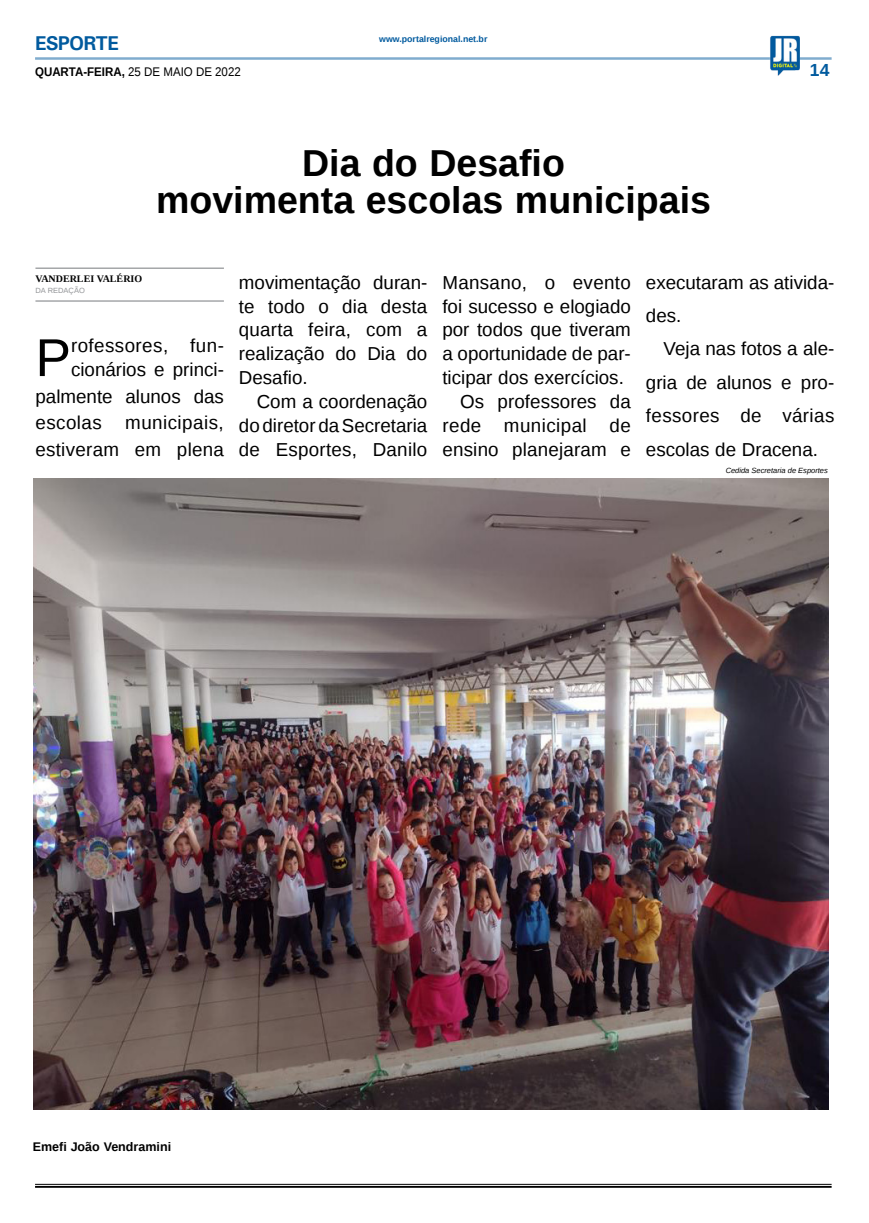
<style>
.page{position:relative;width:869px;height:1223px;background:#fff}
.page>*{position:absolute;margin:0;border:0;box-sizing:border-box;transform-origin:0 0}
.MATÉRIA{font:53.25px "Liberation Sans";color:#000}
.TÍTULO{font:700 37.5px "Liberation Sans";color:#000}
.TITULO_PG{font:700 20px "Univers";letter-spacing:-.04em;color:#005a9e}
.MATÉRIA-2{font:18.75px/23.9px "Liberation Sans";color:#000;text-align:justify}
.TÍTULO-2{font:700 17.5px "Liberation Sans";color:#005a9e}
.DATA_PG{font:12.5px "Liberation Sans";color:#000;scale:.92 1}
.LEGENDA{font:700 12.5px "Liberation Sans";color:#000}
.CRÉDITO_NOME{font:700 10px "Liberation Serif";color:#000}
.DATA_PG-2{font:700 8.75px "Liberation Sans";color:#005a9e}
.CRÉDITO_FOTO{font:italic 7.5px "Liberation Sans";color:#000}
.CRÉDITO_MATÉRIA{font:7.5px "Liberation Sans";color:#939598}
.s1{font-weight:700}
</style>
<div class="page">
<hr style="left:35px;top:57px;width:796px;height:3px;background:#005a9e">
<img style="left:769px;top:36px;width:30px;height:40px">
<hr style="left:35px;top:1183px;width:796px;height:1px;background:#000">
<hr style="left:35px;top:1185px;width:796px;height:2px;background:#000">
<img style="left:34px;top:478px;width:793px;height:631px">
<hr style="left:35px;top:267px;width:189px;height:2px;background:#939598">
<hr style="left:35px;top:300px;width:189px;height:2px;background:#939598">
<p class="TITULO_PG" style="left:35px;top:31px;width:85px">ESPORTE</p>
<p class="DATA_PG" style="left:35px;top:65px;width:225px"><span class="s1">QUARTA-FEIRA,</span> 25 DE MAIO DE 2022</p>
<p class="DATA_PG-2" style="left:379px;top:33px;width:110px">www.portalregional.net.br</p>
<p class="TÍTULO" style="left:302px;top:137px;width:264px">Dia do Desafio</p>
<p class="TÍTULO" style="left:156px;top:175px;width:556px">movimenta escolas municipais</p>
<p class="TÍTULO-2" style="left:809px;top:58px;width:21px">14</p>
<p class="CRÉDITO_NOME" style="left:35px;top:272px;width:108px">VANDERLEI VALÉRIO</p>
<p class="CRÉDITO_MATÉRIA" style="left:35px;top:286px;width:51px">DA REDAÇÃO</p>
<p class="MATÉRIA" style="left:35px;top:327px;width:37px">P</p>
<p class="MATÉRIA-2" style="left:71px;top:335px;width:154px">rofessores, fun&shy;cionários e princi-</p>
<p class="MATÉRIA-2" style="left:35px;top:384px;width:190px;line-height:26.5px">palmente alunos das escolas municipais, estiveram em plena</p>
<p class="MATÉRIA-2" style="left:239px;top:271px;width:190px">movimentação duran&shy;te todo o dia desta quarta feira, com a realização do Dia do Desafio.</p>
<p class="MATÉRIA-2" style="left:239px;top:390px;width:190px;text-indent:18px">Com a coordenação do diretor da Secretaria de Esportes, Danilo</p>
<p class="MATÉRIA-2" style="left:442px;top:271px;width:190px">Mansano, o evento foi sucesso e elogiado por todos que tiveram a oportunidade de par&shy;ticipar dos exercícios.</p>
<p class="MATÉRIA-2" style="left:442px;top:390px;width:190px;text-indent:18px">Os professores da rede municipal de ensino planejaram e</p>
<p class="MATÉRIA-2" style="left:645px;top:266px;width:190px;line-height:33.4px">executaram as ativida&shy;des.</p>
<p class="MATÉRIA-2" style="left:645px;top:333px;width:190px;line-height:33.4px;text-indent:18px">Veja nas fotos a ale&shy;gria de alunos e pro&shy;fessores de várias escolas de Dracena.</p>
<p class="CRÉDITO_FOTO" style="left:725px;top:465px;width:104px">Cedida Secretaria de Esportes</p>
<p class="LEGENDA" style="left:33px;top:1138px;width:140px">Emefi João Vendramini</p>
</div>
